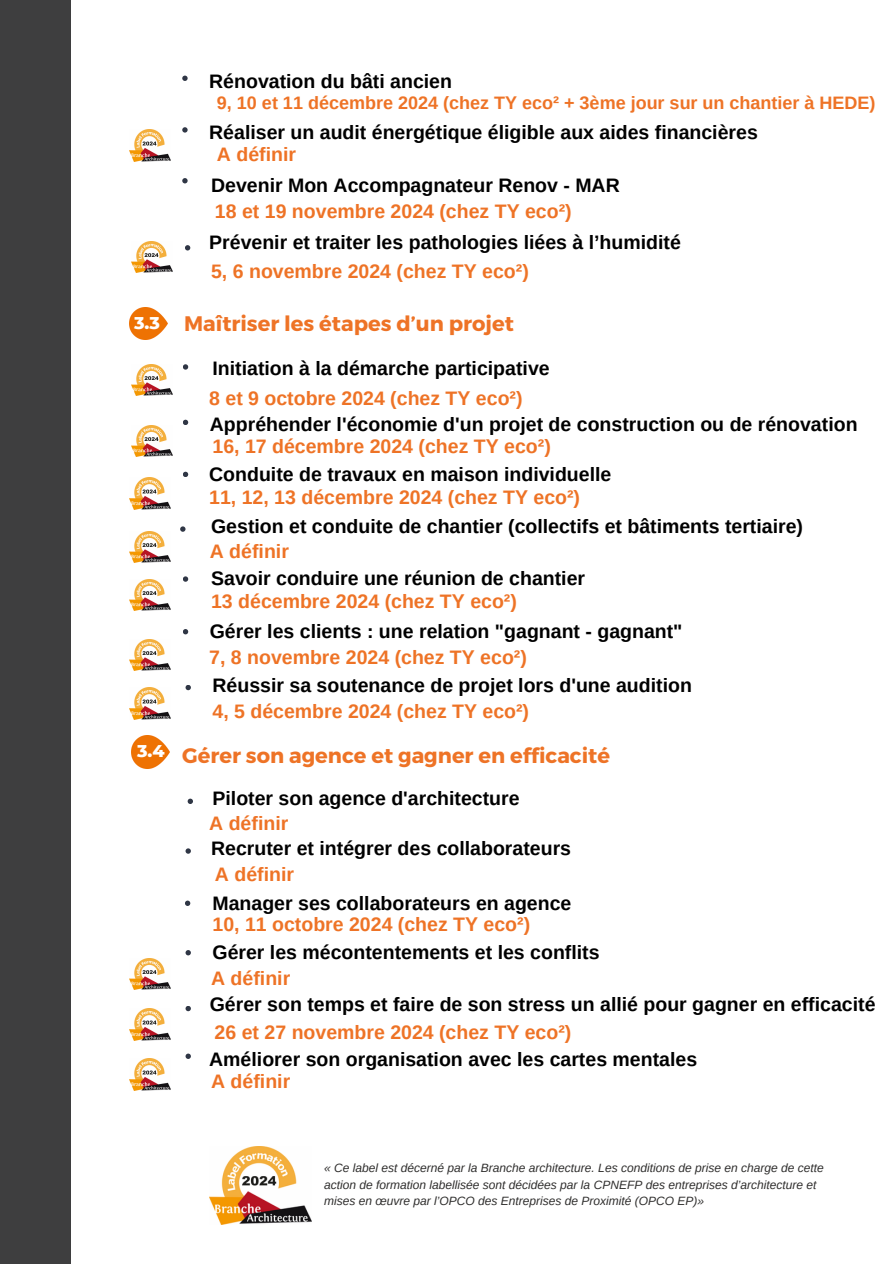
<style>
.page{position:relative;width:894px;height:1264px;background:#fff}
.page>*{position:absolute;margin:0;border:0;box-sizing:border-box;transform-origin:0 0}
.t1{font:700 21px "Montserrat";color:#ee7326}
.t2{font:700 19.5px "Arimo";color:#000}
.t3{font:700 19.5px "Arimo";color:#ee7326}
.t4{font:700 18px "Arimo";color:#ee7326}
.t5{font:800 17.4px "Montserrat";color:#fff}
.t6{font:italic 12px/16.5px "Arimo";color:#2f2e2d}
</style>
<div class="page">
<div style="left:0;top:0;width:70px;height:1263px;background:#3e3e3f"></div>
<img style="left:129px;top:307px;width:39px;height:33px">
<svg style="left:183px;top:364px;width:5px;height:5px"></svg>
<svg style="left:183px;top:420px;width:5px;height:5px"></svg>
<svg style="left:183px;top:471px;width:5px;height:6px"></svg>
<svg style="left:180px;top:526px;width:5px;height:6px"></svg>
<svg style="left:183px;top:629px;width:5px;height:5px"></svg>
<svg style="left:183px;top:576px;width:5px;height:5px"></svg>
<svg style="left:185px;top:685px;width:6px;height:5px"></svg>
<img style="left:132px;top:735px;width:38px;height:33px">
<svg style="left:187px;top:798px;width:6px;height:6px"></svg>
<svg style="left:185px;top:848px;width:6px;height:5px"></svg>
<svg style="left:185px;top:900px;width:5px;height:6px"></svg>
<svg style="left:185px;top:950px;width:6px;height:5px"></svg>
<svg style="left:185px;top:1006px;width:6px;height:5px"></svg>
<svg style="left:185px;top:1053px;width:6px;height:5px"></svg>
<svg style="left:182px;top:76px;width:5px;height:5px"></svg>
<svg style="left:182px;top:127px;width:5px;height:6px"></svg>
<svg style="left:182px;top:178px;width:5px;height:5px"></svg>
<img style="left:209px;top:1146px;width:102px;height:78px">
<img style="left:129px;top:1058px;width:41px;height:32px">
<img style="left:129px;top:1008px;width:41px;height:32px">
<img style="left:129px;top:958px;width:41px;height:31px">
<img style="left:129px;top:687px;width:41px;height:32px">
<img style="left:129px;top:639px;width:41px;height:31px">
<img style="left:129px;top:579px;width:41px;height:32px">
<img style="left:129px;top:531px;width:41px;height:31px">
<img style="left:129px;top:478px;width:41px;height:31px">
<img style="left:132px;top:425px;width:40px;height:31px">
<img style="left:132px;top:364px;width:40px;height:32px">
<img style="left:132px;top:241px;width:40px;height:31px">
<img style="left:129px;top:130px;width:41px;height:31px">
<svg style="left:185px;top:245px;width:5px;height:5px"></svg>
<h1 class="t2" style="left:209px;top:71px;width:244px">Rénovation du bâti ancien</h1>
<p class="t4" style="left:217px;top:93px;width:660px">9, 10 et 11 décembre 2024 (chez TY eco² + 3ème jour sur un chantier à HEDE)</p>
<h1 class="t2" style="left:209px;top:121px;width:550px">Réaliser un audit énergétique éligible aux aides financières</h1>
<p class="t3" style="left:217px;top:143px;width:81px">A définir</p>
<h2 class="t2" style="left:211px;top:174px;width:410px">Devenir Mon Accompagnateur Renov - MAR</h2>
<p class="t3" style="left:215px;top:200px;width:358px">18 et 19 novembre 2024 (chez TY eco²)</p>
<p class="t2" style="left:209px;top:231px;width:473px">Prévenir et traiter les pathologies liées à l’humidité</p>
<p class="t3" style="left:211px;top:260px;width:319px">5, 6 novembre 2024 (chez TY eco²)</p>
<p class="t5" style="left:134px;top:312px;width:27px">3.3</p>
<p class="t1" style="left:184px;top:310px;width:331px">Maîtriser les étapes d’un projet</p>
<h2 class="t2" style="left:212px;top:357px;width:338px">Initiation à la démarche participative</h2>
<p class="t3" style="left:209px;top:387px;width:315px">8 et 9 octobre 2024 (chez TY eco²)</p>
<h1 class="t2" style="left:210px;top:413px;width:649px">Appréhender l'économie d'un projet de construction ou de rénovation</h1>
<p class="t3" style="left:212px;top:435px;width:340px">16, 17 décembre 2024 (chez TY eco²)</p>
<h1 class="t2" style="left:209px;top:463px;width:403px">Conduite de travaux en maison individuelle</h1>
<p class="t2" style="left:211px;top:515px;width:593px">Gestion et conduite de chantier (collectifs et bâtiments tertiaire)</p>
<h1 class="t3" style="left:210px;top:540px;width:81px">A définir</h1>
<p class="t3" style="left:209px;top:486px;width:372px">11, 12, 13 décembre 2024 (chez TY eco²)</p>
<p class="t2" style="left:211px;top:567px;width:375px">Savoir conduire une réunion de chantier</p>
<p class="t3" style="left:211px;top:590px;width:307px">13 décembre 2024 (chez TY eco²)</p>
<p class="t2" style="left:210px;top:621px;width:474px">Gérer les clients : une relation "gagnant - gagnant"</p>
<h2 class="t3" style="left:209px;top:646px;width:319px">7, 8 novembre 2024 (chez TY eco²)</h2>
<p class="t2" style="left:212px;top:674px;width:481px">Réussir sa soutenance de projet lors d'une audition</p>
<p class="t3" style="left:212px;top:700px;width:318px">4, 5 décembre 2024 (chez TY eco²)</p>
<p class="t5" style="left:137px;top:740px;width:29px">3.4</p>
<p class="t1" style="left:182px;top:742px;width:429px">Gérer son agence et gagner en efficacité</p>
<p class="t2" style="left:212px;top:787px;width:308px">Piloter son agence d'architecture</p>
<p class="t3" style="left:209px;top:812px;width:81px">A définir</p>
<h1 class="t2" style="left:211px;top:837px;width:361px">Recruter et intégrer des collaborateurs</h1>
<p class="t3" style="left:215px;top:862px;width:81px">A définir</p>
<h1 class="t2" style="left:212px;top:892px;width:360px">Manager ses collaborateurs en agence</h1>
<p class="t3" style="left:212px;top:913px;width:319px">10, 11 octobre 2024 (chez TY eco²)</p>
<h1 class="t2" style="left:212px;top:941px;width:388px">Gérer les mécontentements et les conflits</h1>
<p class="t3" style="left:211px;top:966px;width:81px">A définir</p>
<h1 class="t2" style="left:210px;top:993px;width:667px">Gérer son temps et faire de son stress un allié pour gagner en efficacité</h1>
<p class="t3" style="left:214px;top:1021px;width:358px">26 et 27 novembre 2024 (chez TY eco²)</p>
<h1 class="t2" style="left:209px;top:1048px;width:489px">Améliorer son organisation avec les cartes mentales</h1>
<p class="t3" style="left:211px;top:1070px;width:81px">A définir</p>
<p class="t6" style="left:324px;top:1159px;width:501px">« Ce label est décerné par la Branche architecture. Les conditions de prise en charge de cette action de formation labellisée sont décidées par la CPNEFP des entreprises d’architecture et mises en œuvre par l’OPCO des Entreprises de Proximité (OPCO EP)»</p>
</div>
